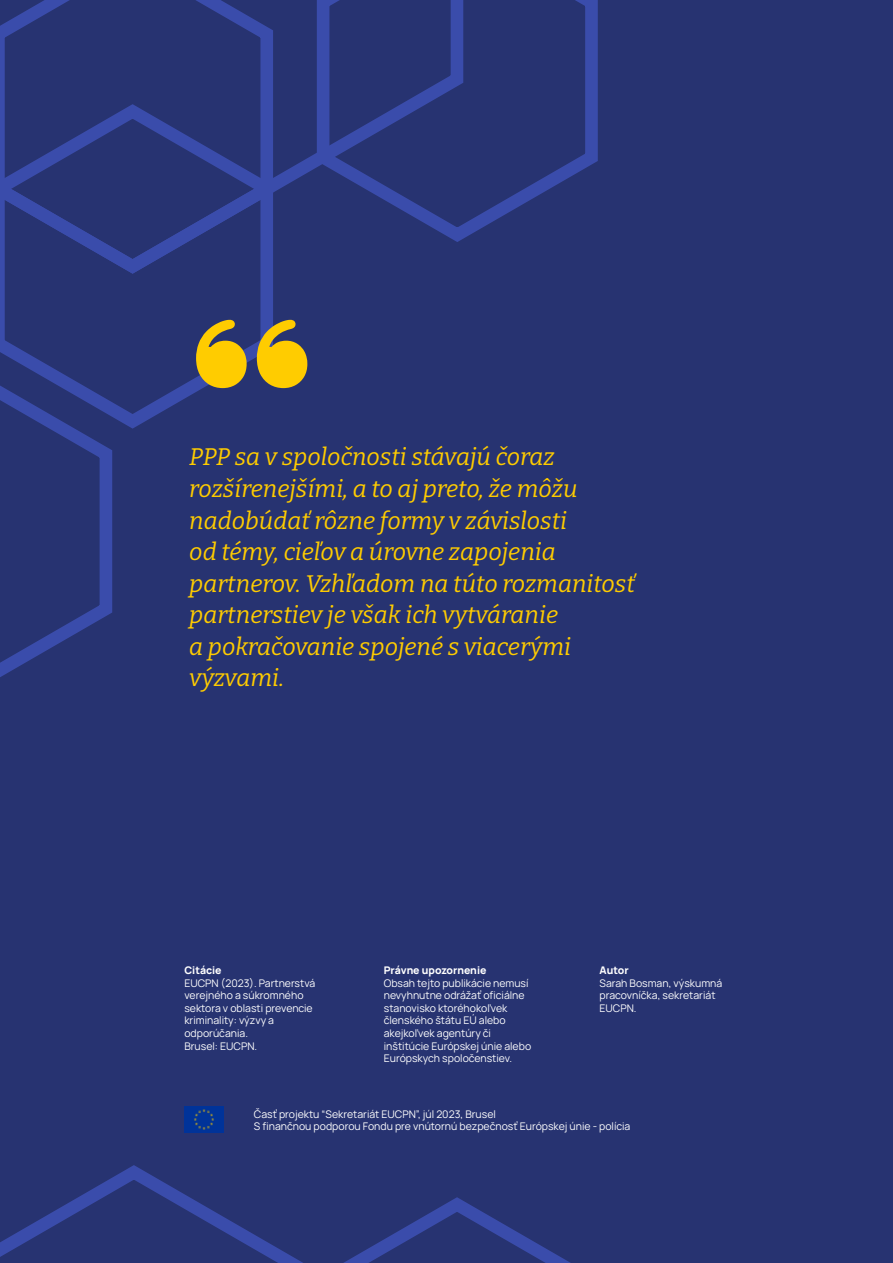
<style>
.page{position:relative;width:893px;height:1263px;background:#273371}
.page>*{position:absolute;margin:0;border:0;box-sizing:border-box;transform-origin:0 0}
.t1{font:italic 24px/31.5px "Bitter";color:#fc0}
.t2{font:10.5px/12.6px "Manrope";color:#fff}
.t3{font:800 10.5px "Manrope";color:#fff}
</style>
<div class="page">
<svg style="left:0;top:281px;width:284px;height:148px"></svg>
<svg style="left:474px;top:1207px;width:97px;height:56px"></svg>
<svg style="left:0;top:362px;width:123px;height:315px"></svg>
<svg style="left:0;top:1165px;width:474px;height:98px"></svg>
<svg style="left:0;top:0;width:310px;height:281px"></svg>
<svg style="left:310px;top:0;width:288px;height:242px"></svg>
<svg style="left:196px;top:320px;width:111px;height:68px"></svg>
<img style="left:184px;top:1107px;width:39px;height:25px">
<p class="t1" style="left:189px;top:441px;width:447px">PPP sa v spoločnosti stávajú čoraz rozšírenejšími, a to aj preto, že môžu nadobúdať rôzne formy v závislosti<br>od témy, cieľov a úrovne zapojenia partnerov. Vzhľadom na túto rozmanitosť partnerstiev je však ich vytváranie<br>a pokračovanie spojené s viacerými výzvami.</p>
<p class="t3" style="left:184px;top:961px;width:39px">Citácie</p>
<p class="t2" style="left:184px;top:976px;width:132px">EUCPN (2023). Partnerstvá verejného a súkromného sektora v oblasti prevencie kriminality: výzvy a odporúčania.<br>Brusel: EUCPN.</p>
<p class="t3" style="left:384px;top:961px;width:104px">Právne upozornenie</p>
<p class="t2" style="left:384px;top:976px;width:149px">Obsah tejto publikácie nemusí nevyhnutne odrážať oficiálne stanovisko ktoréhokoľvek členského štátu EÚ alebo akejkoľvek agentúry či inštitúcie Európskej únie alebo<br>Európskych spoločenstiev.</p>
<p class="t3" style="left:599px;top:961px;width:31px">Autor</p>
<p class="t2" style="left:599px;top:976px;width:124px">Sarah Bosman, výskumná pracovníčka, sekretariát<br>EUCPN.</p>
<p class="t2" style="left:254px;top:1107px;width:378px">Časť projektu “Sekretariát EUCPN”, júl 2023, Brusel<br>S finančnou podporou Fondu pre vnútornú bezpečnosť Európskej únie - polícia</p>
</div>
